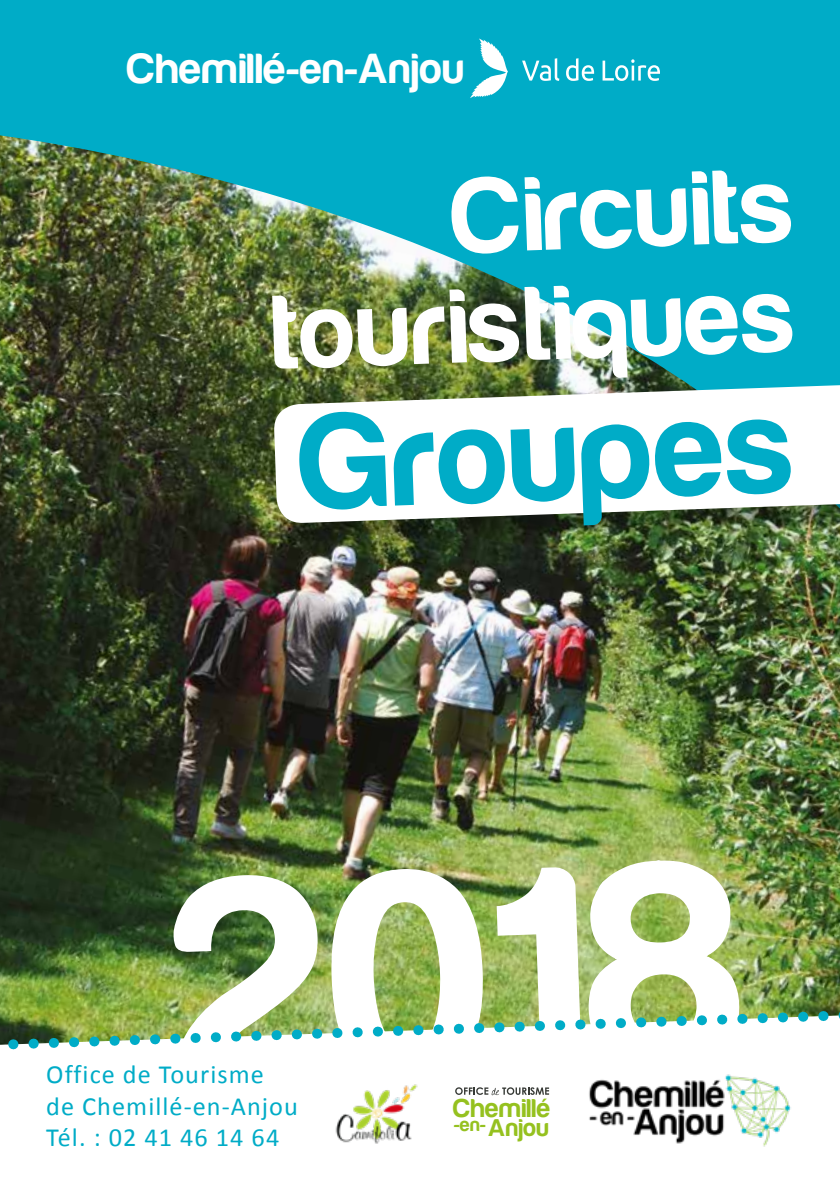
<style>
.page{position:relative;width:840px;height:1191px;background:#fff}
.page>*{position:absolute;margin:0;border:0;box-sizing:border-box;transform-origin:0 0}
.t1{font:303.2px "Harabara";color:#fff}
.t2{font:138px "Harabara";color:#00acc7}
.t3{font:108.8px "Harabara";color:#fff}
.t4{font:43.6px "Harabara";letter-spacing:.03em;color:#fff}
.t5{font:42.6px "Harabara";letter-spacing:.02em;color:#fff;scale:.94 1}
.t6{font:26.8px "Harabara";letter-spacing:.03em;color:#95c11f}
.t7{font:26.2px/31.4px "Calibri";letter-spacing:.04em;color:#00acc7}
.t8{font:25px "Harabara";letter-spacing:.03em;color:#95c11f}
</style>
<div class="page">
<div style="left:0;top:0;width:839px;height:1112px;background:#00acc7"></div>
<img style="left:0;top:135px;width:839px;height:860px">
<div style="left:277px;top:379px;width:562px;height:169px;background:#000;opacity:.3"></div>
<svg style="left:273px;top:375px;width:566px;height:149px;background:#d8dfd8"></svg>
<div style="left:0;top:1061px;width:839px;height:51px;background:#fff"></div>
<img style="left:0;top:995px;width:839px;height:66px">
<img style="left:334px;top:1083px;width:85px;height:61px">
<div style="left:447px;top:1083px;width:108px;height:61px;background:#fff"></div>
<svg style="left:455px;top:1087px;width:93px;height:8px"></svg>
<img style="left:574px;top:1063px;width:231px;height:84px">
<svg style="left:522px;top:58px;width:37px;height:23px"></svg>
<svg style="left:566px;top:58px;width:27px;height:23px"></svg>
<svg style="left:602px;top:59px;width:57px;height:22px"></svg>
<svg style="left:470px;top:38px;width:37px;height:60px"></svg>
<h3 class="t4" style="left:127px;top:46px;width:337px">Chemillé-en-Anjou</h3>
<h3 class="t5" style="left:158px;top:48px;width:323px">Chemillé-en-Anjou</h3>
<h3 class="t3" style="left:450px;top:160px;width:341px;rotate:-2deg">Circuits</h3>
<h3 class="t3" style="left:270px;top:276px;width:524px;rotate:-2deg">touristiques</h3>
<h2 class="t2" style="left:298px;top:391px;width:493px;rotate:-2deg">Groupes</h2>
<h1 class="t1" style="left:169px;top:826px;width:572px;rotate:-2deg">2018</h1>
<p class="t6" style="left:453px;top:1094px;width:98px">Chemillé</p>
<p class="t8" style="left:454px;top:1114px;width:96px"><sup>-en-</sup>Anjou</p>
<p class="t7" style="left:46px;top:1059px;width:253px">Office de Tourisme de Chemillé-en-Anjou<br>Tél. : 02 41 46 14 64</p>
</div>
